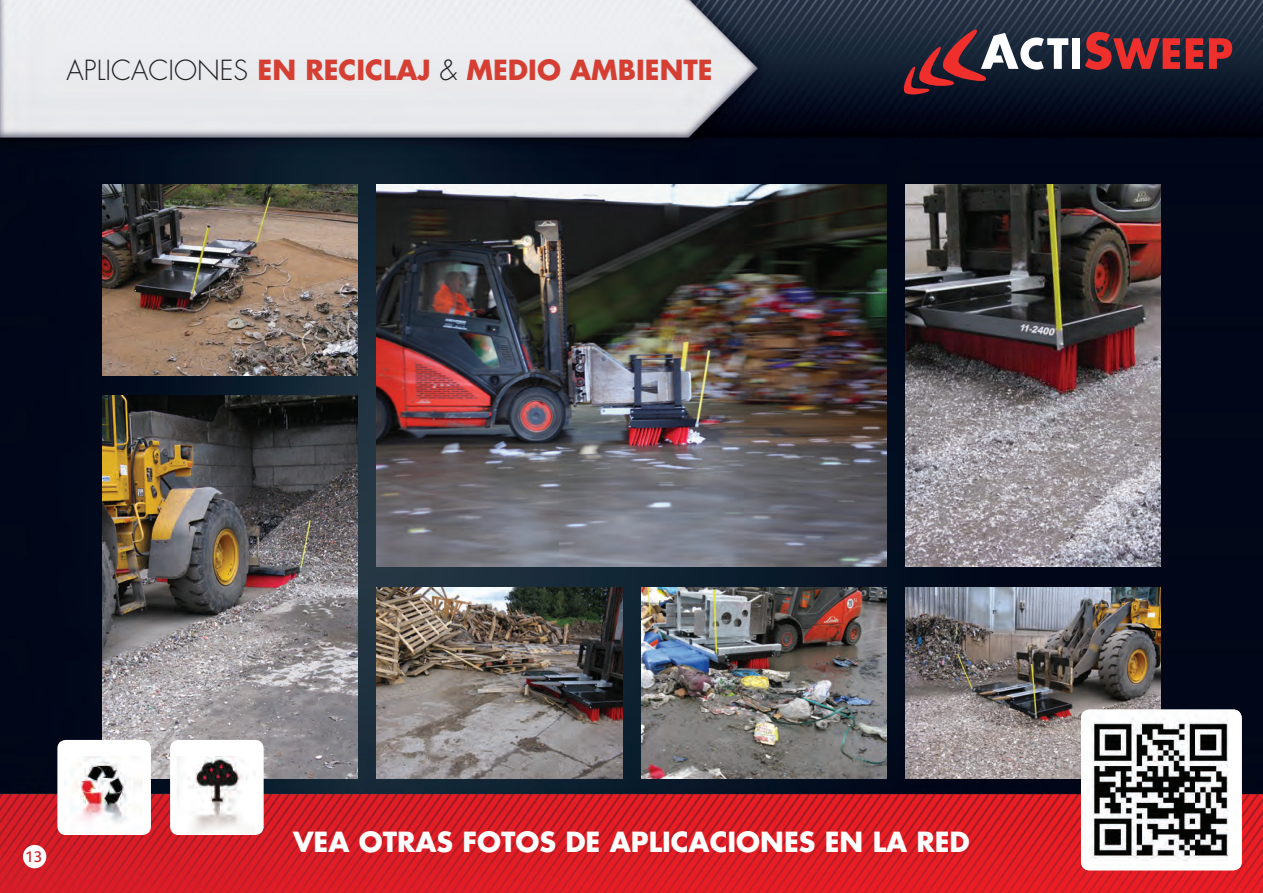
<style>
.page{position:relative;width:1263px;height:893px;background:#fff}
.page>*{position:absolute;margin:0;border:0;box-sizing:border-box;transform-origin:0 0}
.t1{font:700 27px "Futura";color:#d53f33}
.t2{font:700 27px "Futura";color:#fff}
.t3{font:15px "Parisine Plus Ptf";color:#d1232a}
.s1{font-weight:300;color:#231f20}
</style>
<div class="page">
<img style="left:0;top:0;width:1263px;height:893px">
<svg style="left:904px;top:30px;width:164px;height:64px;background:#53404d"></svg>
<div style="left:1072px;top:38px;width:8px;height:31px;background:#fff"></div>
<svg style="left:1085px;top:32px;width:95px;height:38px;background:#862b32"></svg>
<svg style="left:1186px;top:38px;width:17px;height:31px"></svg>
<svg style="left:1209px;top:38px;width:23px;height:31px"></svg>
<div style="left:23px;top:845px;width:23px;height:23px;background:#fff;border-radius:50%"></div>
<img style="left:102px;top:184px;width:255px;height:191px">
<img style="left:641px;top:587px;width:246px;height:191px">
<img style="left:906px;top:184px;width:255px;height:383px">
<img style="left:102px;top:396px;width:255px;height:382px">
<img style="left:906px;top:587px;width:255px;height:191px">
<img style="left:376px;top:184px;width:511px;height:383px">
<img style="left:376px;top:587px;width:246px;height:191px">
<div style="left:170px;top:740px;width:94px;height:95px;background:#fff;border-radius:9px"></div>
<img style="left:177px;top:756px;width:78px;height:79px">
<img style="left:1081px;top:710px;width:161px;height:160px">
<div style="left:57px;top:740px;width:94px;height:95px;background:#fff;border-radius:9px"></div>
<img style="left:64px;top:756px;width:79px;height:67px">
<p class="t1" style="left:67px;top:52px;width:648px"><span class="s1">APLICACIONES</span> EN RECICLAJ <span class="s1">&amp;</span> MEDIO AMBIENTE</p>
<p class="t3" style="left:25px;top:845px;width:18px">13</p>
<p class="t2" style="left:293px;top:824px;width:678px">VEA OTRAS FOTOS DE APLICACIONES EN LA RED</p>
</div>
